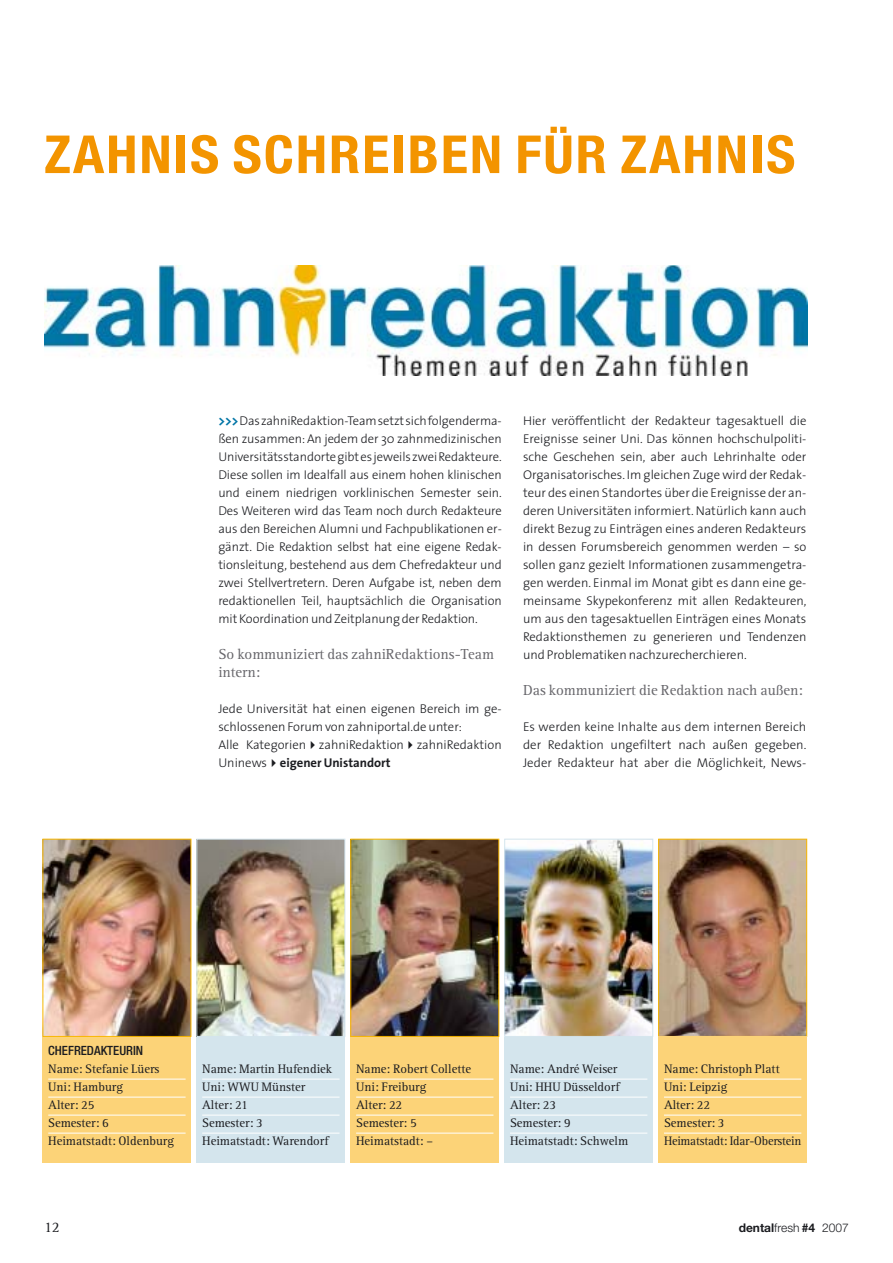
<style>
.page{position:relative;width:893px;height:1263px;background:#fff}
.page>*{position:absolute;margin:0;border:0;box-sizing:border-box;transform-origin:0 0}
.t1{font:700 condensed 52.5px "Helvetica Neue";letter-spacing:.035em;color:#f39400;scale:1.07 1}
.t2{font:15px/18px "Rotis Serif";color:#67666b}
.t3{font:15px "Rotis Serif";color:#1b1c20}
.t4{font:300 12.75px/18px "The Sans";color:#1b1c20;text-align:justify}
.t5{font:12.75px/18px "Rotis Serif";color:#1b1c20}
.t6{font:500 condensed 12.75px "Helvetica Neue";color:#1b1c20}
.t7{font:300 12px "Helvetica Neue";color:#1b1c20}
.s1{font-weight:700;font-size:13.5px;color:#0075a6}
.s2{font-weight:700}
</style>
<div class="page">
<img style="left:660px;top:841px;width:145px;height:194px">
<div style="left:658px;top:839px;width:149px;height:198px;border:1px solid #f9b700"></div>
<div style="left:43px;top:1037px;width:148px;height:126px;background:#fcd378"></div>
<hr style="left:48px;top:1079px;width:138px;height:1px;background:#fff">
<hr style="left:48px;top:1097px;width:138px;height:1px;background:#fff">
<hr style="left:48px;top:1115px;width:138px;height:1px;background:#fff">
<hr style="left:48px;top:1133px;width:138px;height:1px;background:#fff">
<div style="left:196px;top:1037px;width:149px;height:126px;background:#d4e5ed"></div>
<hr style="left:202px;top:1079px;width:138px;height:1px;background:#fff">
<hr style="left:202px;top:1097px;width:138px;height:1px;background:#fff">
<hr style="left:202px;top:1115px;width:138px;height:1px;background:#fff">
<hr style="left:202px;top:1133px;width:138px;height:1px;background:#fff">
<div style="left:350px;top:1037px;width:149px;height:126px;background:#fcd378"></div>
<hr style="left:356px;top:1079px;width:137px;height:1px;background:#fff">
<hr style="left:356px;top:1097px;width:137px;height:1px;background:#fff">
<hr style="left:356px;top:1115px;width:137px;height:1px;background:#fff">
<hr style="left:356px;top:1133px;width:137px;height:1px;background:#fff">
<div style="left:658px;top:1037px;width:149px;height:126px;background:#fcd378"></div>
<hr style="left:664px;top:1079px;width:137px;height:1px;background:#fff">
<hr style="left:664px;top:1097px;width:137px;height:1px;background:#fff">
<hr style="left:664px;top:1115px;width:137px;height:1px;background:#fff">
<hr style="left:664px;top:1133px;width:137px;height:1px;background:#fff">
<div style="left:504px;top:1037px;width:149px;height:126px;background:#d4e5ed"></div>
<hr style="left:510px;top:1079px;width:137px;height:1px;background:#fff">
<hr style="left:510px;top:1097px;width:137px;height:1px;background:#fff">
<hr style="left:510px;top:1115px;width:137px;height:1px;background:#fff">
<hr style="left:510px;top:1133px;width:137px;height:1px;background:#fff">
<img style="left:198px;top:841px;width:145px;height:194px">
<div style="left:196px;top:839px;width:149px;height:198px;border:1px solid #d4e5ed"></div>
<img style="left:45px;top:841px;width:144px;height:194px">
<div style="left:43px;top:839px;width:148px;height:198px;border:1px solid #f9b700"></div>
<img style="left:352px;top:841px;width:145px;height:194px">
<div style="left:350px;top:839px;width:149px;height:198px;border:1px solid #f9b700"></div>
<img style="left:506px;top:841px;width:145px;height:194px">
<div style="left:504px;top:839px;width:149px;height:198px;border:1px solid #d4e5ed"></div>
<img style="left:44px;top:265px;width:763px;height:110px">
<h1 class="t1" style="left:44px;top:136px;width:704px">ZAHNIS SCHREIBEN FÜR ZAHNIS</h1>
<p class="t4" style="left:218px;top:413px;width:285px"><span class="s1">&gt;&gt;&gt;</span>Das zahniRedaktion-Team setztsich folgenderma&shy;ßen zusammen: An jedem der 30 zahnmedizinischen Universitätsstandorte gibt es jeweils zwei Redakteure.<br>Diese sollen im Idealfall aus einem hohen klinischen und einem niedrigen vorklinischen Semester sein.<br>Des Weiteren wird das Team noch durch Redakteure aus den Bereichen Alumni und Fachpublikationen er&shy;gänzt. Die Redaktion selbst hat eine eigene Redak&shy;tionsleitung, bestehend aus dem Chefredakteur und zwei Stellvertretern. Deren Aufgabe ist, neben dem redaktionellen Teil, hauptsächlich die Organisation mit Koordination und Zeitplanung der Redaktion.</p>
<p class="t2" style="left:218px;top:646px;width:277px">So kommuniziert das zahniRedaktions-Team intern:</p>
<p class="t4" style="left:218px;top:701px;width:285px;text-align:left">Jede Universität hat einen eigenen Bereich im ge&shy;schlossenen Forum von zahniportal.de unter:<br>Alle Kategorien zahniRedaktion zahniRedaktion Uninews <span class="s2">eigener Unistandort</span></p>
<p class="t4" style="left:523px;top:413px;width:285px">Hier veröffentlicht der Redakteur tagesaktuell die Ereignisse seiner Uni. Das können hochschulpoliti&shy;sche Geschehen sein, aber auch Lehrinhalte oder Organisatorisches. Im gleichen Zuge wird der Redak&shy;teur des einen Standortes über die Ereignisse der an&shy;deren Universitäten informiert. Natürlich kann auch direkt Bezug zu Einträgen eines anderen Redakteurs in dessen Forumsbereich genommen werden – so sollen ganz gezielt Informationen zusammengetra&shy;gen werden. Einmal im Monat gibt es dann eine ge&shy;meinsame Skypekonferenz mit allen Redakteuren, um aus den tagesaktuellen Einträgen eines Monats Redaktionsthemen zu generieren und Tendenzen und Problematiken nachzurecherchieren.</p>
<p class="t2" style="left:523px;top:682px;width:281px">Das kommuniziert die Redaktion nach außen:</p>
<p class="t4" style="left:523px;top:719px;width:285px">Es werden keine Inhalte aus dem internen Bereich der Redaktion ungefiltert nach außen gegeben.<br>Jeder Redakteur hat aber die Möglichkeit, News-</p>
<p class="t6" style="left:48px;top:1046px;width:96px">CHEFREDAKTEURIN</p>
<p class="t5" style="left:48px;top:1061px;width:127px">Name: Stefanie Lüers<br>Uni: Hamburg<br>Alter: 25<br>Semester: 6<br>Heimatstadt: Oldenburg</p>
<p class="t5" style="left:202px;top:1061px;width:132px">Name: Martin Hufendiek<br>Uni: WWU Münster<br>Alter: 21<br>Semester: 3<br>Heimatstadt: Warendorf</p>
<p class="t5" style="left:356px;top:1061px;width:116px">Name: Robert Collette<br>Uni: Freiburg<br>Alter: 22<br>Semester: 5<br>Heimatstadt: –</p>
<p class="t5" style="left:664px;top:1061px;width:139px">Name: Christoph Platt<br>Uni: Leipzig<br>Alter: 22<br>Semester: 3<br>Heimatstadt: Idar-Oberstein</p>
<p class="t5" style="left:510px;top:1061px;width:120px">Name: André Weiser<br>Uni: HHU Düsseldorf<br>Alter: 23<br>Semester: 9<br>Heimatstadt: Schwelm</p>
<p class="t3" style="left:44px;top:1222px;width:17px">12</p>
<p class="t7" style="left:739px;top:1224px;width:112px"><span class="s2">dental</span>fresh <span class="s2">#4</span> 2007</p>
</div>
